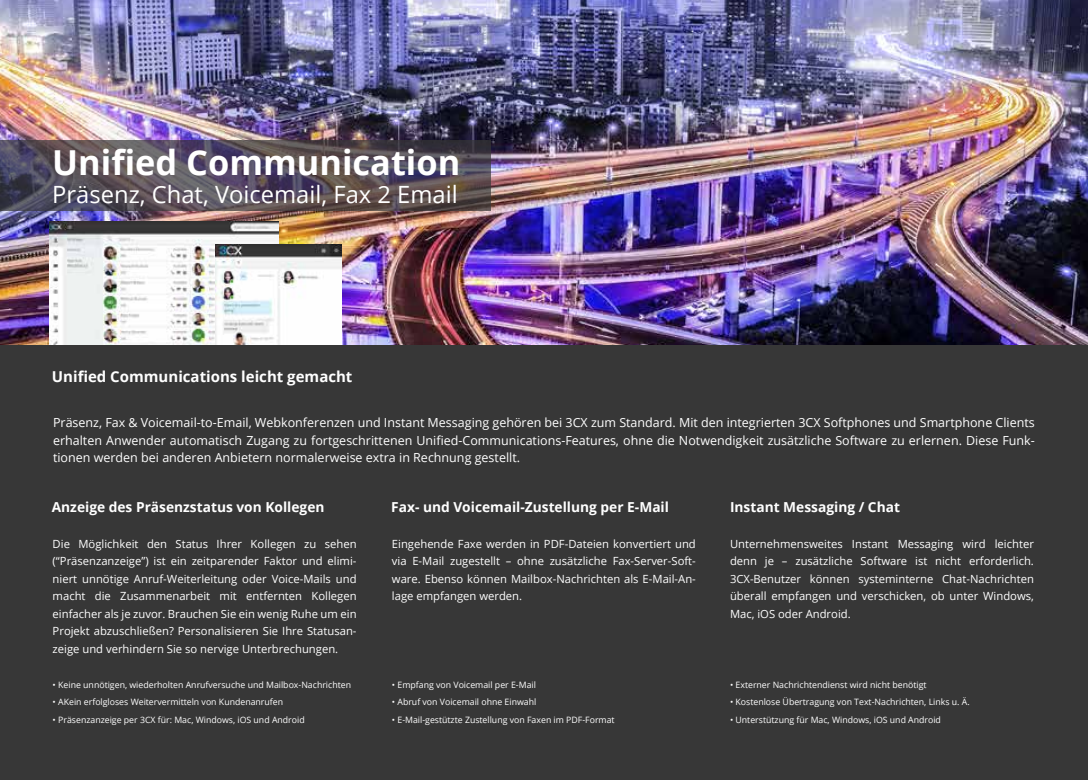
<style>
.page{position:relative;width:1088px;height:780px;background:#fff}
.page>*{position:absolute;margin:0;border:0;box-sizing:border-box;transform-origin:0 0}
.t1{font:700 34.38px "Open Sans";color:#fff}
.t2{font:23.75px "Open Sans";color:#fff}
.t3{font:700 15px "Open Sans";color:#fff}
.t4{font:700 13.75px "Open Sans";color:#fff}
.t5{font:12.5px/17.5px "Open Sans";color:#fff;text-align:justify}
.t6{font:11.25px/17.5px "Open Sans";color:#fff;text-align:justify}
.t7{font:8.75px "Open Sans";color:#fff}
</style>
<div class="page">
<img style="left:0;top:0;width:1088px;height:346px">
<svg style="left:0;top:140px;width:491px;height:70px;background:#564d58"></svg>
<img style="left:50px;top:222px;width:229px;height:124px">
<img style="left:216px;top:245px;width:126px;height:101px">
<div style="left:0;top:346px;width:1088px;height:434px;background:#373737"></div>
<h1 class="t1" style="left:52px;top:139px;width:409px">Unified Communication</h1>
<h2 class="t2" style="left:52px;top:178px;width:407px">Präsenz, Chat, Voicemail, Fax 2 Email</h2>
<h3 class="t3" style="left:52px;top:365px;width:302px">Unified Communications leicht gemacht</h3>
<p class="t5" style="left:53px;top:413px;width:983px">Präsenz, Fax &amp; Voicemail-to-Email, Webkonferenzen und Instant Messaging gehören bei 3CX zum Standard. Mit den integrierten 3CX Softphones und Smartphone Clients erhalten Anwender automatisch Zugang zu fortgeschrittenen Unified-Communications-Features, ohne die Notwendigkeit zusätzliche Software zu erlernen. Diese Funk&shy;tionen werden bei anderen Anbietern normalerweise extra in Rechnung gestellt.</p>
<p class="t4" style="left:52px;top:497px;width:274px">Anzeige des Präsenzstatus von Kollegen</p>
<p class="t4" style="left:391px;top:497px;width:279px">Fax- und Voicemail-Zustellung per E-Mail</p>
<p class="t4" style="left:730px;top:497px;width:171px">Instant Messaging / Chat</p>
<p class="t6" style="left:53px;top:534px;width:305px">Die Möglichkeit den Status Ihrer Kollegen zu sehen (“Präsenzanzeige”) ist ein zeitparender Faktor und elimi&shy;niert unnötige Anruf-Weiterleitung oder Voice-Mails und macht die Zusammenarbeit mit entfernten Kollegen einfacher als je zuvor. Brauchen Sie ein wenig Ruhe um ein Projekt abzuschließen? Personalisieren Sie Ihre Statusan&shy;zeige und verhindern Sie so nervige Unterbrechungen.</p>
<p class="t7" style="left:53px;top:678px;width:300px">• Keine unnötigen, wiederholten Anrufversuche und Mailbox-Nachrichten</p>
<p class="t7" style="left:53px;top:696px;width:232px">• AKein erfolgloses Weitervermitteln von Kundenanrufen</p>
<p class="t7" style="left:53px;top:713px;width:254px">• Präsenzanzeige per 3CX für: Mac, Windows, iOS und Android</p>
<p class="t6" style="left:392px;top:534px;width:305px">Eingehende Faxe werden in PDF-Dateien konvertiert und via E-Mail zugestellt – ohne zusätzliche Fax-Server-Soft&shy;ware. Ebenso können Mailbox-Nachrichten als E-Mail-An&shy;lage empfangen werden.</p>
<p class="t6" style="left:730px;top:534px;width:305px">Unternehmensweites Instant Messaging wird leichter denn je – zusätzliche Software ist nicht erforderlich.<br>3CX-Benutzer können systeminterne Chat-Nachrichten überall empfangen und verschicken, ob unter Windows, Mac, iOS oder Android.</p>
<p class="t7" style="left:392px;top:678px;width:145px">• Empfang von Voicemail per E-Mail</p>
<p class="t7" style="left:392px;top:696px;width:146px">• Abruf von Voicemail ohne Einwahl</p>
<p class="t7" style="left:392px;top:713px;width:224px">• E-Mail-gestützte Zustellung von Faxen im PDF-Format</p>
<p class="t7" style="left:730px;top:678px;width:198px">• Externer Nachrichtendienst wird nicht benötigt</p>
<p class="t7" style="left:730px;top:696px;width:241px">• Kostenlose Übertragung von Text-Nachrichten, Links u. Ä.</p>
<p class="t7" style="left:730px;top:713px;width:212px">• Unterstützung für Mac, Windows, iOS und Android</p>
</div>
